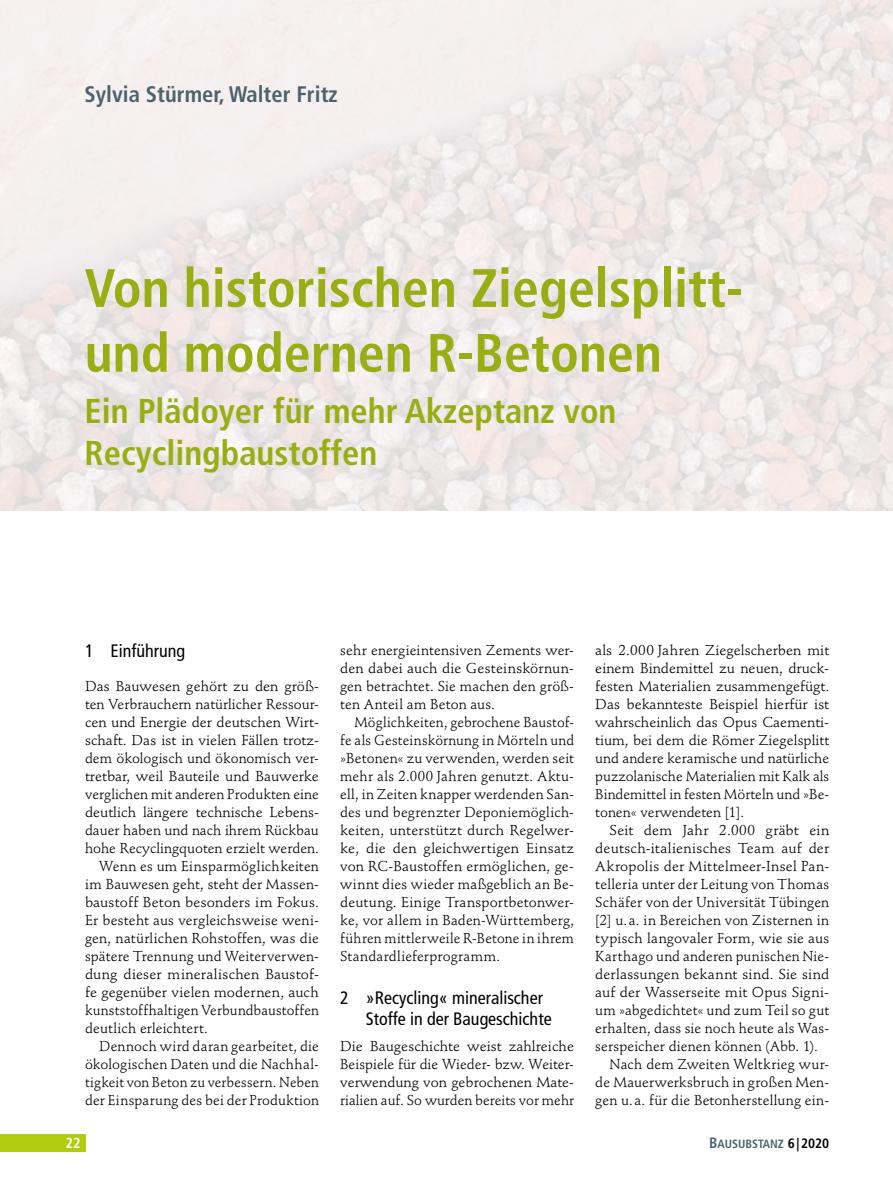
<style>
.page{position:relative;width:893px;height:1191px;background:#fff}
.page>*{position:absolute;margin:0;border:0;box-sizing:border-box;transform-origin:0 0}
.Titel{font:700 condensed 54px/64.8px "Frutiger LT Std";color:#98ae14}
.Untertitel{font:700 condensed 34.5px/41.4px "Frutiger LT Std";color:#98ae14}
.Autor_grau_Standard{font:700 condensed 22.5px "Frutiger LT Std";color:#4c626c}
.Ü1_Nummeriert{font:condensed 18px/21.6px "Frutiger LT Std";color:#000}
.Ü1_Anfang_Nummeriert{font:condensed 18px "Frutiger LT Std";color:#000}
.t1{font:700 condensed 14.55px "Frutiger LT Std";color:#fff}
.Grundschrift_ohne_Ei{font:14.25px/18px "Stempel Schneidler Std";color:#000;text-align:justify}
.t2{font:12px "Frutiger LT Std Bold Cn SC800";color:#4c626c}
.s1{font-size:15px}
.s2{font-size:13.5px;color:#000}
</style>
<div class="page">
<div style="left:0;top:1134px;width:85px;height:17px;background:#b1cb10"></div>
<img style="left:0;top:0;width:893px;height:511px">
<p class="Autor_grau_Standard" style="left:85px;top:81px;width:255px">Sylvia Stürmer, Walter Fritz</p>
<p class="Titel" style="left:85px;top:256px;width:660px">Von historischen Ziegelsplitt&shy;und modernen R-Betonen</p>
<p class="Untertitel" style="left:85px;top:390px;width:533px">Ein Plädoyer für mehr Akzeptanz von<br>Recyclingbaustoffen</p>
<p class="Ü1_Anfang_Nummeriert" style="left:85px;top:640px;width:102px">1 Einführung</p>
<p class="Grundschrift_ohne_Ei" style="left:85px;top:677px;width:235px">Das Bauwesen gehört zu den größ&shy;ten Verbrauchern natürlicher Ressour&shy;cen und Energie der deutschen Wirt&shy;schaft. Das ist in vielen Fällen trotz&shy;dem ökologisch und ökonomisch ver&shy;tretbar, weil Bauteile und Bauwerke verglichen mit anderen Produkten eine deutlich längere technische Lebens&shy;dauer haben und nach ihrem Rückbau hohe Recyclingquoten erzielt werden.</p>
<p class="Grundschrift_ohne_Ei" style="left:85px;top:857px;width:235px;text-indent:14px">Wenn es um Einsparmöglichkeiten im Bauwesen geht, steht der Massen&shy;baustoff Beton besonders im Fokus.<br>Er besteht aus vergleichsweise weni&shy;gen, natürlichen Rohstoffen, was die spätere Trennung und Weiterverwen&shy;dung dieser mineralischen Baustof&shy;fe gegenüber vielen modernen, auch kunststoffhaltigen Verbundbaustoffen deutlich erleichtert.</p>
<p class="Grundschrift_ohne_Ei" style="left:85px;top:1037px;width:235px;text-indent:14px">Dennoch wird daran gearbeitet, die ökologischen Daten und die Nachhal&shy;tigkeit von Beton zu verbessern. Neben der Einsparung des bei der Produktion</p>
<p class="Grundschrift_ohne_Ei" style="left:340px;top:641px;width:235px">sehr energieintensiven Zements wer&shy;den dabei auch die Gesteinskörnun&shy;gen betrachtet. Sie machen den größ&shy;ten Anteil am Beton aus.</p>
<p class="Grundschrift_ohne_Ei" style="left:340px;top:713px;width:235px;text-indent:14px">Möglichkeiten, gebrochene Baustof&shy;fe als Gesteinskörnung in Mörteln und »Betonen« zu verwenden, werden seit mehr als 2.000 Jahren genutzt. Aktu&shy;ell, in Zeiten knapper werdenden San&shy;des und begrenzter Deponiemöglich&shy;keiten, unterstützt durch Regelwer&shy;ke, die den gleichwertigen Einsatz von RC-Baustoffen ermöglichen, ge&shy;winnt dies wieder maßgeblich an Be&shy;deutung. Einige Transportbetonwer&shy;ke, vor allem in Baden-Württemberg, führen mittlerweile R-Betone in ihrem Standardlieferprogramm.</p>
<p class="Ü1_Nummeriert" style="left:366px;top:986px;width:187px;text-indent:-26px">2 »Recycling« mineralischer<br>Stoffe in der Baugeschichte</p>
<p class="Grundschrift_ohne_Ei" style="left:340px;top:1037px;width:235px">Die Baugeschichte weist zahlreiche Beispiele für die Wieder- bzw. Weiter&shy;verwendung von gebrochenen Mate&shy;rialien auf. So wurden bereits vor mehr</p>
<p class="Grundschrift_ohne_Ei" style="left:595px;top:641px;width:235px">als 2.000 Jahren Ziegelscherben mit einem Bindemittel zu neuen, druck&shy;festen Materialien zusammengefügt.<br>Das bekannteste Beispiel hierfür ist wahrscheinlich das Opus Caementi&shy;tium, bei dem die Römer Ziegelsplitt und andere keramische und natürliche puzzolanische Materialien mit Kalk als Bindemittel in festen Mörteln und »Be&shy;tonen« verwendeten [1].</p>
<p class="Grundschrift_ohne_Ei" style="left:595px;top:821px;width:235px;text-indent:14px">Seit dem Jahr 2.000 gräbt ein deutsch-italienisches Team auf der Akropolis der Mittelmeer-Insel Pan&shy;telleria unter der Leitung von Thomas Schäfer von der Universität Tübingen [2] u. a. in Bereichen von Zisternen in typisch langovaler Form, wie sie aus Karthago und anderen punischen Nie&shy;derlassungen bekannt sind. Sie sind auf der Wasserseite mit Opus Signi&shy;um »abgedichtet« und zum Teil so gut erhalten, dass sie noch heute als Was&shy;serspeicher dienen können (Abb. 1).</p>
<p class="Grundschrift_ohne_Ei" style="left:595px;top:1055px;width:235px;text-indent:14px">Nach dem Zweiten Weltkrieg wur&shy;de Mauerwerksbruch in großen Men&shy;gen u. a. für die Betonherstellung ein-</p>
<p class="t1" style="left:66px;top:1134px;width:17px">22</p>
<p class="t2" style="left:709px;top:1137px;width:121px"><span class="s1">B</span>AUSUBSTANZ <span class="s2">6|2020</span></p>
</div>
